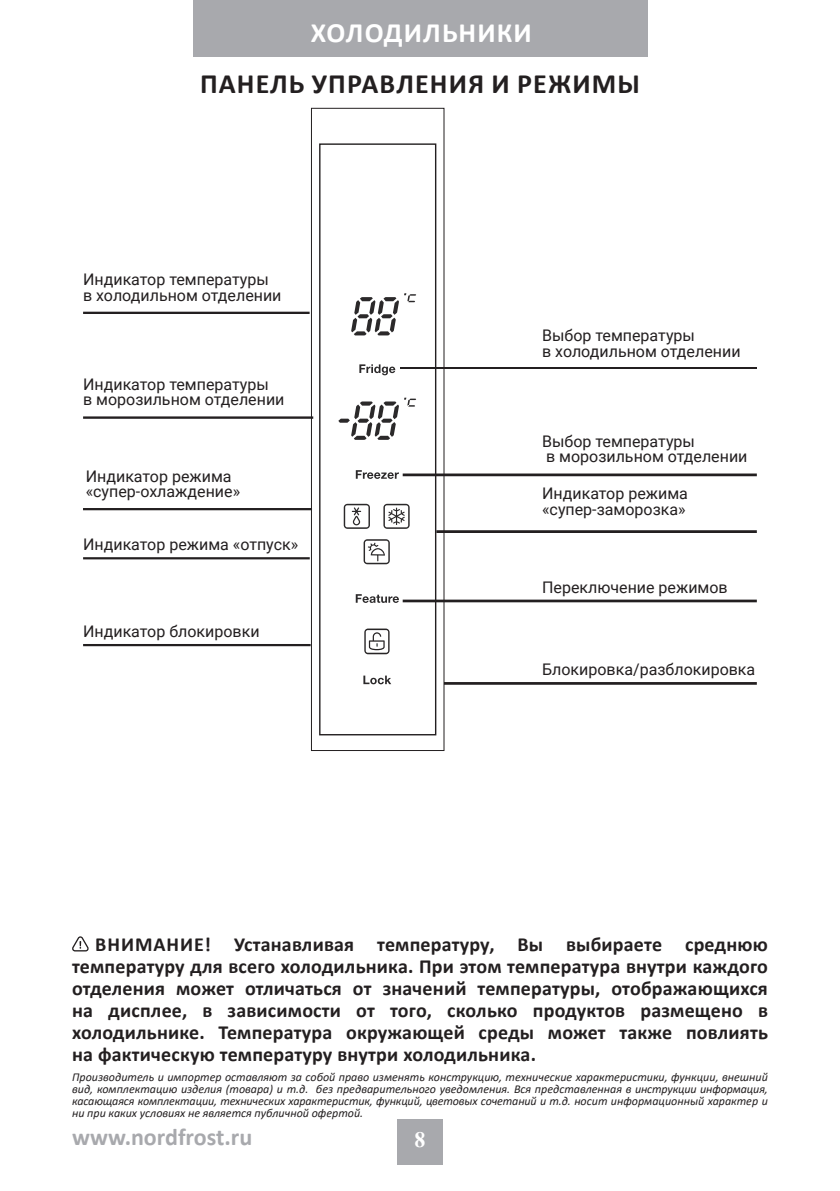
<style>
.page{position:relative;width:840px;height:1191px;background:#fff}
.page>*{position:absolute;margin:0;border:0;box-sizing:border-box;transform-origin:0 0}
.t1{font:700 28px "Calibri";letter-spacing:.04em;color:#231f20}
.t2{font:700 28px "Calibri";letter-spacing:.04em;color:#fff}
.t3{font:700 24px "Calibri";color:#a8a9ad}
.t4{font:700 22px "Times New Roman";color:#fff}
.t5{font:700 20px/22px "Calibri";letter-spacing:.01em;color:#231f20;text-align:justify}
.t6{font:16px/15.2px "Roboto";color:#231f20}
.t7{font:italic 12px/12px "Calibri";color:#231f20;text-align:justify}
</style>
<div class="page">
<div style="left:193px;top:0;width:453px;height:57px;background:#a8a9ad"></div>
<div style="left:397px;top:1119px;width:45px;height:45px;background:#a8a9ad"></div>
<svg style="left:72px;top:936px;width:17px;height:15px"></svg>
<hr style="left:402px;top:599px;width:354px;height:3px;background:#231f20">
<hr style="left:443px;top:682px;width:313px;height:3px;background:#231f20">
<hr style="left:83px;top:644px;width:227px;height:2px;background:#231f20">
<hr style="left:83px;top:557px;width:226px;height:2px;background:#231f20">
<hr style="left:83px;top:508px;width:229px;height:2px;background:#231f20">
<hr style="left:402px;top:473px;width:354px;height:3px;background:#231f20">
<hr style="left:83px;top:416px;width:230px;height:3px;background:#231f20">
<hr style="left:83px;top:312px;width:226px;height:2px;background:#231f20">
<hr style="left:400px;top:368px;width:356px;height:1px;background:#231f20">
<hr style="left:436px;top:530px;width:320px;height:3px;background:#231f20">
<div style="left:319px;top:143px;width:117px;height:592px;border:1px solid #231f20"></div>
<svg style="left:351px;top:293px;width:65px;height:42px"></svg>
<svg style="left:338px;top:398px;width:78px;height:42px"></svg>
<svg style="left:359px;top:364px;width:36px;height:11px"></svg>
<svg style="left:355px;top:470px;width:43px;height:9px"></svg>
<svg style="left:355px;top:594px;width:44px;height:9px"></svg>
<svg style="left:363px;top:675px;width:28px;height:9px"></svg>
<div style="left:311px;top:108px;width:133px;height:643px;border:1px solid #231f20"></div>
<svg style="left:383px;top:504px;width:26px;height:25px"></svg>
<svg style="left:363px;top:539px;width:26px;height:25px"></svg>
<svg style="left:343px;top:504px;width:27px;height:25px"></svg>
<svg style="left:364px;top:628px;width:25px;height:26px"></svg>
<h1 class="t2" style="left:311px;top:13px;width:222px">ХОЛОДИЛЬНИКИ</h1>
<h1 class="t1" style="left:200px;top:64px;width:441px">ПАНЕЛЬ УПРАВЛЕНИЯ И РЕЖИМЫ</h1>
<h3 class="t6" style="left:83px;top:271px;width:200px">Индикатор температуры в холодильном отделении</h3>
<h3 class="t6" style="left:83px;top:376px;width:203px">Индикатор температуры<br>в морозильном отделении</h3>
<h3 class="t6" style="left:86px;top:468px;width:156px">Индикатор режима «супер-охлаждение»</h3>
<h3 class="t6" style="left:83px;top:536px;width:216px">Индикатор режима «отпуск»</h3>
<h3 class="t6" style="left:83px;top:623px;width:178px">Индикатор блокировки</h3>
<h3 class="t6" style="left:542px;top:327px;width:200px">Выбор температуры<br>в холодильном отделении</h3>
<h3 class="t6" style="left:542px;top:433px;width:207px">Выбор температуры<br>в морозильном отделении</h3>
<h3 class="t6" style="left:542px;top:485px;width:147px">Индикатор режима «супер-заморозка»</h3>
<h3 class="t6" style="left:542px;top:578px;width:187px">Переключение режимов</h3>
<h3 class="t6" style="left:542px;top:661px;width:214px">Блокировка/разблокировка</h3>
<p class="t5" style="left:72px;top:933px;width:697px;text-indent:23px">ВНИМАНИЕ! Устанавливая температуру, Вы выбираете среднюю температуру для всего холодильника. При этом температура внутри каждого отделения может отличаться от значений температуры, отображающихся на дисплее, в зависимости от того, сколько продуктов размещено в холодильнике. Температура окружающей среды может также повлиять на фактическую температуру внутри холодильника.</p>
<p class="t7" style="left:72px;top:1070px;width:697px">Производитель и импортер оставляют за собой право изменять конструкцию, технические характеристики, функции, внешний вид, комплектацию изделия (товара) и т.д. без предварительного уведомления. Вся представленная в инструкции информация, касающаяся комплектации, технических характеристик, функций, цветовых сочетаний и т.д. носит информационный характер и ни при каких условиях не является публичной офертой.</p>
<h2 class="t3" style="left:72px;top:1120px;width:182px">www.nordfrost.ru</h2>
<h3 class="t4" style="left:414px;top:1124px;width:12px">8</h3>
</div>
